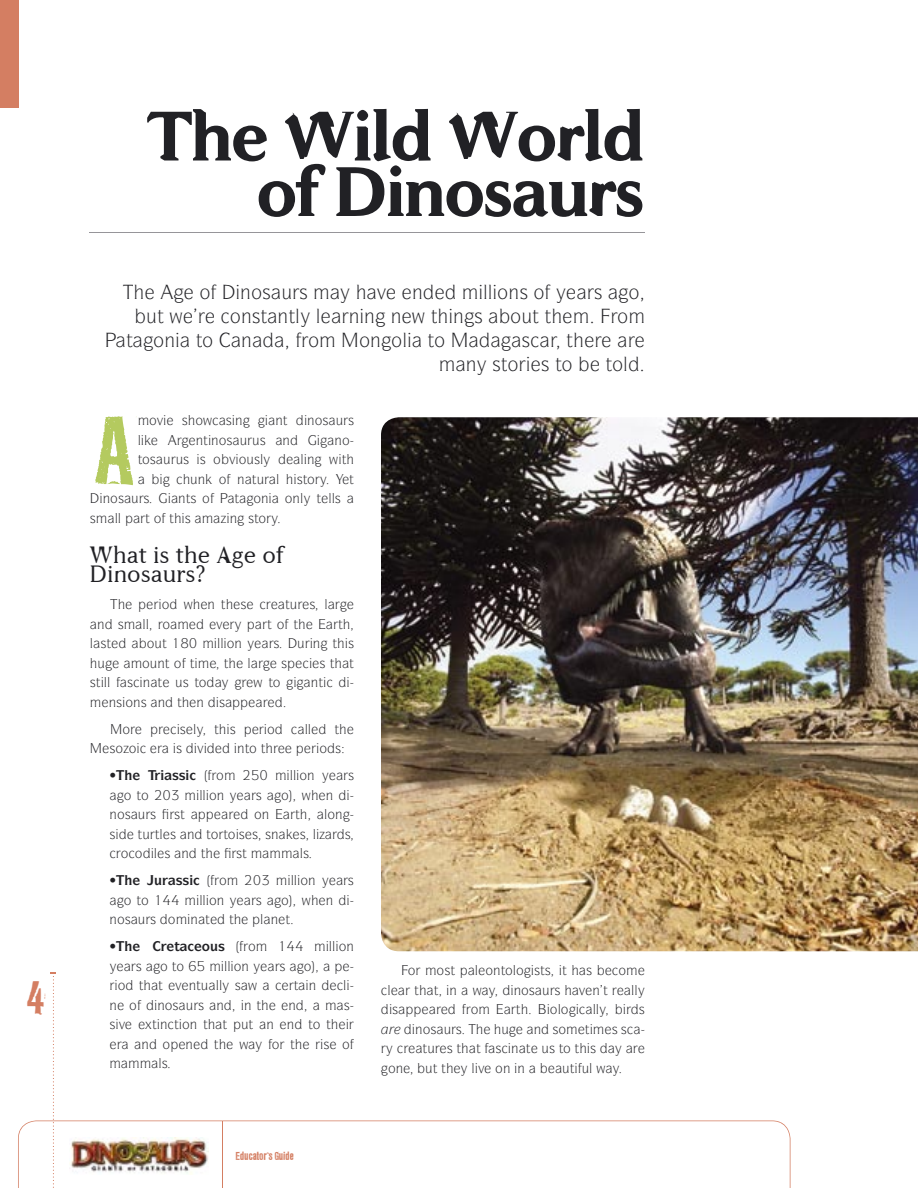
<style>
.page{position:relative;width:918px;height:1188px;background:#fff}
.page>*{position:absolute;margin:0;border:0;box-sizing:border-box;transform-origin:0 0}
.t1{font:86.4px "LL Rubber Grotesque";color:#b4ca5f}
.t2{font:700 72px/55.5px "WCADDENDUM Bta";letter-spacing:-.04em;color:#212125;text-align:right}
.t3{font:42px "LL Rubber Grotesque";color:#d47e62}
.t4{font:24px/19.5px "WCADDENDUM Btalight";color:#212125}
.t5{font:19.5px "Itc Symbol";color:#212125}
.t6{font:13.5px/27px "Itc Symbol";color:#212125}
.t7{font:700 13.5px "Itc Symbol";color:#212125}
.t8{font:10.5px "LL Rubber Grotesque";letter-spacing:-.06em;color:#d47e62}
</style>
<div class="page">
<svg style="left:18px;top:1120px;width:773px;height:68px"></svg>
<img style="left:70px;top:1138px;width:138px;height:37px">
<svg style="left:51px;top:973px;width:5px;height:215px"></svg>
<hr style="left:222px;top:1121px;width:1px;height:67px;background:#d47e62">
<hr style="left:90px;top:233px;width:555px;height:1px;background:#969599">
<div style="left:0;top:0;width:18px;height:108px;background:#d47e62"></div>
<img style="left:381px;top:417px;width:537px;height:534px">
<h3 class="t3" style="left:25px;top:972px;width:25px">4</h3>
<h2 class="t2" style="left:146px;top:108px;width:501px">The Wild World of Dinosaurs</h2>
<h3 class="t5" style="left:199px;top:280px;width:110px">□ ■□▲ ◆ ▲</h3>
<h3 class="t5" style="left:483px;top:280px;width:63px">●● □■▲ □</h3>
<h3 class="t5" style="left:230px;top:304px;width:92px">□■▲▼ ■▼● ●</h3>
<h3 class="t5" style="left:349px;top:304px;width:54px">■■ ■</h3>
<h3 class="t5" style="left:431px;top:304px;width:54px">▼■▲</h3>
<h3 class="t5" style="left:510px;top:304px;width:43px">□◆▼ ▼</h3>
<h3 class="t5" style="left:126px;top:328px;width:89px">▼ □■ ▼□</h3>
<h3 class="t5" style="left:241px;top:328px;width:12px">■</h3>
<h3 class="t5" style="left:308px;top:328px;width:139px">□ □■ □● ▼□</h3>
<h3 class="t5" style="left:466px;top:352px;width:108px">■ ▲▼□ ▲ ▼□</h3>
<h3 class="t5" style="left:606px;top:352px;width:24px">▼□●</h3>
<h1 class="t1" style="left:90px;top:397px;width:49px">A</h1>
<p class="t6" style="left:307px;top:407px;width:48px">■□▲ ◆ ▲</p>
<p class="t6" style="left:138px;top:426px;width:5px">●</p>
<p class="t6" style="left:196px;top:426px;width:96px">■▼ ■□▲ ◆ ◆▲ ■</p>
<p class="t6" style="left:138px;top:446px;width:127px">▼□▲ ◆ ◆▲ ▲ □ ❖ □◆▲●</p>
<p class="t6" style="left:301px;top:446px;width:16px">●■</p>
<p class="t6" style="left:190px;top:465px;width:91px">◆■ □ ■ ▼◆ ●</p>
<p class="t6" style="left:297px;top:465px;width:20px">▲▼□</p>
<p class="t6" style="left:103px;top:485px;width:48px">■□▲ ◆ ▲</p>
<p class="t6" style="left:178px;top:485px;width:33px">■▼▲ □</p>
<p class="t6" style="left:235px;top:485px;width:108px">▼ □■ □■● ▼ ●●▲</p>
<p class="t6" style="left:90px;top:504px;width:33px">▲ ●●</p>
<p class="t6" style="left:145px;top:504px;width:47px">▼ □ ▼ ▲</p>
<p class="t6" style="left:230px;top:504px;width:38px">■ ▲▼□</p>
<h3 class="t4" style="left:90px;top:545px;width:195px">What is the Age of<br>Dinosaurs?</h3>
<p class="t6" style="left:208px;top:591px;width:40px">■ ▼ ▲</p>
<p class="t6" style="left:285px;top:591px;width:44px">▼◆ ▲ ●</p>
<p class="t6" style="left:142px;top:610px;width:29px">●● □</p>
<p class="t6" style="left:267px;top:610px;width:33px">▼ □ ▼</p>
<p class="t6" style="left:90px;top:630px;width:23px">● ▲▼</p>
<p class="t6" style="left:147px;top:630px;width:22px">□◆▼</p>
<p class="t6" style="left:217px;top:630px;width:27px">●● □■</p>
<p class="t6" style="left:273px;top:630px;width:82px">▲ ◆■ ▼▲</p>
<p class="t6" style="left:142px;top:649px;width:54px">□◆■▼ □ ▼</p>
<p class="t6" style="left:281px;top:649px;width:74px">▲ ▲ ▼▼</p>
<p class="t6" style="left:90px;top:669px;width:118px">▲▼ ●● ▲ ■ ▼ ◆▲ ▼□</p>
<p class="t6" style="left:122px;top:688px;width:104px;text-indent:-14px">■▲ □■▲ ■ ▼ ■ ▲ □</p>
<p class="t6" style="left:267px;top:715px;width:46px">□ ●●</p>
<p class="t6" style="left:109px;top:735px;width:28px">▲□ □</p>
<p class="t6" style="left:237px;top:735px;width:30px">■▼□ ▼</p>
<p class="t6" style="left:109px;top:762px;width:8px">•</p>
<p class="t6" style="left:290px;top:762px;width:27px">●● □■</p>
<p class="t6" style="left:124px;top:781px;width:27px">□ ▼□</p>
<p class="t6" style="left:171px;top:781px;width:55px">✓ ●● □■</p>
<p class="t6" style="left:326px;top:781px;width:9px">■</p>
<p class="t6" style="left:109px;top:801px;width:48px">■□▲ ◆ ▲</p>
<p class="t6" style="left:295px;top:801px;width:49px">▼ ●□■</p>
<p class="t6" style="left:109px;top:820px;width:171px">▲ ▼◆ ▼● ▲ ■ ▼□ ▼□▲ ▲ ▲■</p>
<p class="t6" style="left:121px;top:840px;width:86px">□□ ●▲ ■ ▼</p>
<p class="t6" style="left:109px;top:867px;width:8px">•</p>
<p class="t7" style="left:154px;top:872px;width:37px">◆ ▲▲</p>
<p class="t6" style="left:261px;top:867px;width:56px">✓ ●● □■</p>
<p class="t6" style="left:124px;top:886px;width:57px">□ ▼□ ✔✔</p>
<p class="t6" style="left:199px;top:886px;width:27px">●● □■</p>
<p class="t6" style="left:326px;top:886px;width:9px">■</p>
<p class="t6" style="left:109px;top:906px;width:102px">■□▲◆▲ □ ■▼</p>
<p class="t6" style="left:229px;top:906px;width:63px">▼ ●■▼</p>
<p class="t6" style="left:109px;top:933px;width:8px">•</p>
<p class="t7" style="left:174px;top:938px;width:52px">▼ □◆▲</p>
<p class="t6" style="left:248px;top:933px;width:57px">□ ✔✔</p>
<p class="t6" style="left:329px;top:933px;width:27px">●● □■</p>
<p class="t6" style="left:136px;top:952px;width:50px">▲ □ ▼□</p>
<p class="t6" style="left:224px;top:952px;width:27px">●● □■</p>
<p class="t6" style="left:118px;top:972px;width:125px">□ ▼ ▼ ❖ ■▼◆ ●● ▲</p>
<p class="t6" style="left:343px;top:972px;width:5px">●</p>
<p class="t6" style="left:157px;top:991px;width:68px">■□▲ ◆ ▲ ■</p>
<p class="t6" style="left:288px;top:991px;width:9px">■</p>
<p class="t6" style="left:152px;top:1011px;width:180px">▼■ ▼□■ ▼ ▼ ◆▼ ■ ■ ▼□ ▼</p>
<p class="t6" style="left:142px;top:1030px;width:53px">■ □ ■</p>
<p class="t8" style="left:236px;top:1149px;width:61px">Educator’s Guide</p>
<p class="t6" style="left:408px;top:957px;width:49px">□ □▲▼</p>
<p class="t6" style="left:475px;top:957px;width:93px">● □■▼□●□ ▲▼▲ ▼</p>
<p class="t6" style="left:387px;top:976px;width:71px">● ▼ ▼ ■</p>
<p class="t6" style="left:514px;top:976px;width:48px">■□▲ ◆ ▲</p>
<p class="t6" style="left:579px;top:976px;width:30px">❖■▼</p>
<p class="t6" style="left:516px;top:996px;width:54px">▼ □●□</p>
<p class="t6" style="left:415px;top:1015px;width:48px">■□▲ ◆ ▲</p>
<p class="t6" style="left:501px;top:1015px;width:66px">◆ ■ ▲□</p>
<p class="t6" style="left:585px;top:1015px;width:43px">▼ ▲ ▲</p>
<p class="t6" style="left:423px;top:1035px;width:175px">▼◆ ▲ ▼ ▼ ▲■▼ ◆▲ ▼□ ▼ ▲</p>
<p class="t6" style="left:425px;top:1054px;width:22px">◆▼ ▼</p>
<p class="t6" style="left:472px;top:1054px;width:55px">●❖ □■ ■</p>
<p class="t6" style="left:562px;top:1054px;width:32px">◆▼ ◆●</p>
</div>
